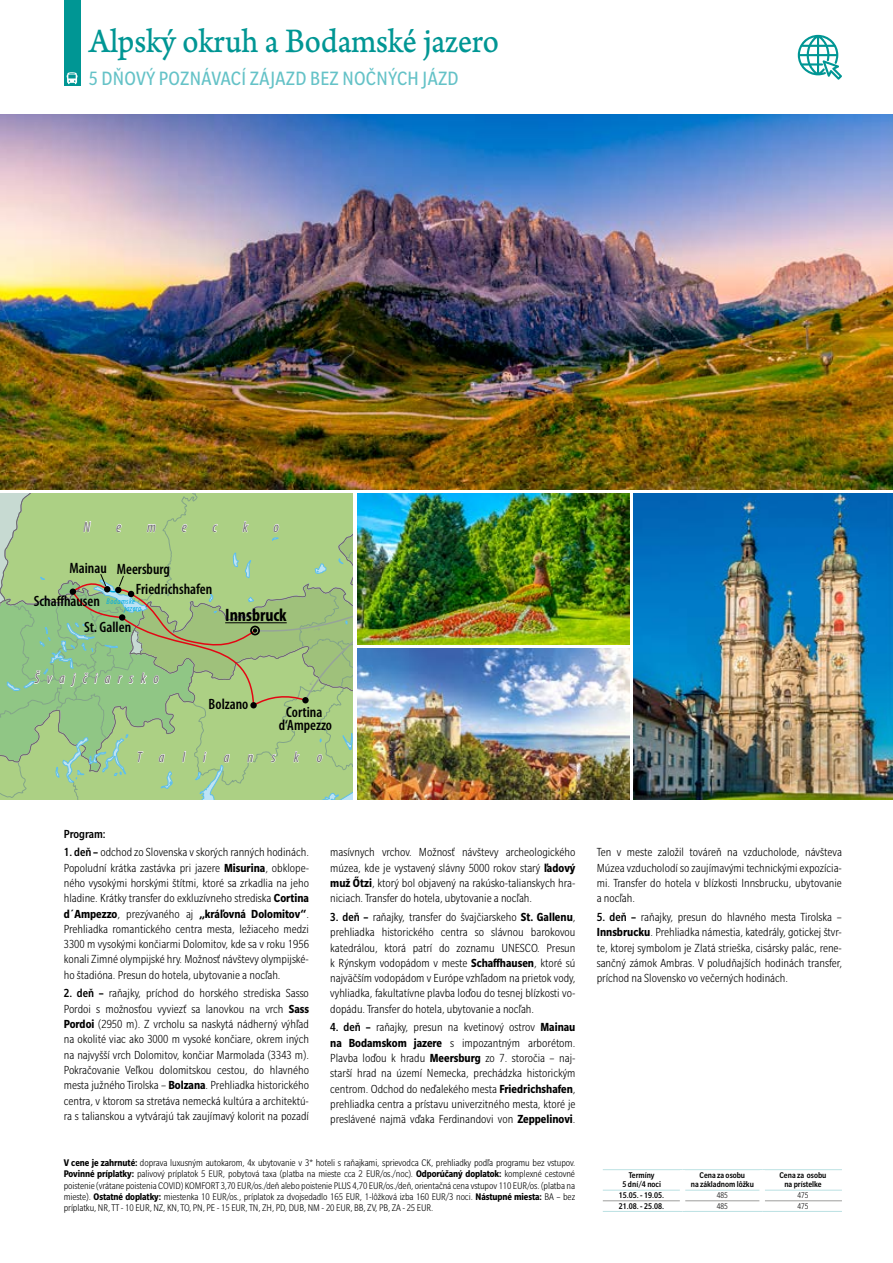
<style>
.page{position:relative;width:893px;height:1263px;background:#fff}
.page>*{position:absolute;margin:0;border:0;box-sizing:border-box;transform-origin:0 0}
.t1{font:36px "Arno Pro Caption";letter-spacing:-.015em;color:#009694;scale:.9 1}
.t2{font:condensed 21px "Slate Pro";letter-spacing:.015em;color:#64c2c7}
.t3{font:700 condensed 18px "Myriad Pro";color:#000}
.t4{font:600 condensed 15px/13.5px "Myriad Pro";color:#000;text-align:center}
.t5{font:italic condensed 15px "Myriad Pro";letter-spacing:.505em;color:#706f6f}
.t6{font:italic condensed 15px "Myriad Pro";letter-spacing:1.2em;color:#706f6f}
.t7{font:300 condensed 12.75px/15.3px "Slate Pro";color:#000;text-align:justify}
.t8{font:500 condensed 12.75px "Slate Pro";color:#000}
.t9{font:300 condensed 10.5px/11.2px "Slate Pro";letter-spacing:-.01em;color:#000;text-align:justify}
.t10{font:500 condensed 9px/9px "Slate Pro";color:#000;text-align:center}
.t11{font:300 condensed 9px "Slate Pro";color:#000}
.t12{font:italic condensed 8.25px/6.8px "Myriad Pro";letter-spacing:.05em;color:#00abe2}
.s1{font-weight:500}
.s2{font-weight:700}
</style>
<div class="page">
<div style="left:64px;top:0;width:16px;height:85px;background:#009694"></div>
<svg style="left:67px;top:72px;width:10px;height:12px"></svg>
<img style="left:634px;top:493px;width:259px;height:306px">
<img style="left:357px;top:493px;width:272px;height:151px">
<img style="left:357px;top:648px;width:272px;height:151px">
<img style="left:0;top:115px;width:893px;height:374px">
<hr style="left:603px;top:1200px;width:77px;height:1px;background:#9d9d9c">
<hr style="left:685px;top:1200px;width:75px;height:1px;background:#9d9d9c">
<hr style="left:765px;top:1200px;width:77px;height:1px;background:#9d9d9c">
<hr style="left:603px;top:1169px;width:79px;height:1px;background:#bee2e4">
<hr style="left:682px;top:1169px;width:80px;height:1px;background:#bee2e4">
<hr style="left:762px;top:1169px;width:80px;height:1px;background:#bee2e4">
<hr style="left:603px;top:1190px;width:77px;height:1px;background:#bee2e4">
<hr style="left:685px;top:1190px;width:75px;height:1px;background:#bee2e4">
<hr style="left:765px;top:1190px;width:77px;height:1px;background:#bee2e4">
<hr style="left:603px;top:1211px;width:79px;height:1px;background:#bee2e4">
<hr style="left:682px;top:1211px;width:80px;height:1px;background:#bee2e4">
<hr style="left:762px;top:1211px;width:80px;height:1px;background:#bee2e4">
<svg style="left:798px;top:35px;width:44px;height:45px"></svg>
<svg style="left:0;top:493px;width:353px;height:306px;background:#a3c885"></svg>
<h1 class="t1" style="left:89px;top:20px;width:457px">Alpský okruh a Bodamské jazero</h1>
<h2 class="t2" style="left:89px;top:68px;width:371px">5 DŇOVÝ POZNÁVACÍ ZÁJAZD BEZ NOČNÝCH JÁZD</h2>
<p class="t5" style="left:84px;top:519px;width:8px">N</p>
<p class="t5" style="left:116px;top:519px;width:7px">e</p>
<p class="t5" style="left:147px;top:519px;width:10px">m</p>
<p class="t5" style="left:182px;top:519px;width:7px">e</p>
<p class="t5" style="left:213px;top:519px;width:6px">c</p>
<p class="t5" style="left:243px;top:519px;width:7px">k</p>
<p class="t5" style="left:273px;top:519px;width:7px">o</p>
<p class="t4" style="left:136px;top:560px;width:78px;line-height:19.2px;text-align:left;text-indent:-66px">Mainau Meersburg<br>Friedrichshafen</p>
<p class="t4" style="left:34px;top:595px;width:68px">Schaffhausen</p>
<p class="t12" style="left:124px;top:598px;width:18px;text-indent:-18px">Bodamské jazero</p>
<p class="t4" style="left:84px;top:621px;width:49px">St. Gallen</p>
<h3 class="t3" style="left:225px;top:605px;width:63px">Innsbruck</h3>
<p class="t5" style="left:34px;top:670px;width:126px">Švajčiarsko</p>
<p class="t4" style="left:209px;top:698px;width:41px">Bolzano</p>
<p class="t4" style="left:279px;top:705px;width:55px">Cortina d‘Ampezzo</p>
<p class="t6" style="left:137px;top:749px;width:187px">Taliansko</p>
<p class="t8" style="left:64px;top:827px;width:44px">Program:</p>
<p class="t7" style="left:64px;top:844px;width:247px"><span class="s1">1. deň –</span> odchod zo Slovenska v skorých ranných hodinách.<br>Popoludní krátka zastávka pri jazere <span class="s2">Misurina</span>, obklope&shy;ného vysokými horskými štítmi, ktoré sa zrkadlia na jeho hladine. Krátky transfer do exkluzívneho strediska <span class="s2">Cortina d´Ampezzo</span>, prezývaného aj <span class="s2">„kráľovná Dolomitov“</span>.<br>Prehliadka romantického centra mesta, ležiaceho medzi 3300 m vysokými končiarmi Dolomitov, kde sa v roku 1956 konali Zimné olympijské hry. Možnosť návštevy olympijské&shy;ho štadióna. Presun do hotela, ubytovanie a nocľah.</p>
<p class="t7" style="left:64px;top:986px;width:247px"><span class="s1">2. deň –</span> raňajky, príchod do horského strediska Sasso Pordoi s možnosťou vyviezť sa lanovkou na vrch <span class="s2">Sass Pordoi</span> (2950 m). Z vrcholu sa naskytá nádherný výhľad na okolité viac ako 3000 m vysoké končiare, okrem iných na najvyšší vrch Dolomitov, končiar Marmolada (3343 m).<br>Pokračovanie Veľkou dolomitskou cestou, do hlavného mesta južného Tirolska – <span class="s2">Bolzana</span>. Prehliadka historického centra, v ktorom sa stretáva nemecká kultúra a architektú&shy;ra s talianskou a vytvárajú tak zaujímavý kolorit na pozadí</p>
<p class="t7" style="left:330px;top:844px;width:247px">masívnych vrchov. Možnosť návštevy archeologického múzea, kde je vystavený slávny 5000 rokov starý <span class="s2">ľadový muž Őtzi</span>, ktorý bol objavený na rakúsko-talianskych hra&shy;niciach. Transfer do hotela, ubytovanie a nocľah.</p>
<p class="t7" style="left:330px;top:909px;width:247px"><span class="s1">3. deň –</span> raňajky, transfer do švajčiarskeho <span class="s2">St. Gallenu</span>, prehliadka historického centra so slávnou barokovou katedrálou, ktorá patrí do zoznamu UNESCO. Presun k Rýnskym vodopádom v meste <span class="s2">Schaffhausen</span>, ktoré sú najväčším vodopádom v Európe vzhľadom na prietok vody, vyhliadka, fakultatívne plavba loďou do tesnej blízkosti vo&shy;dopádu. Transfer do hotela, ubytovanie a nocľah.</p>
<p class="t7" style="left:330px;top:1020px;width:247px"><span class="s1">4. deň –</span> raňajky, presun na kvetinový ostrov <span class="s2">Mainau na Bodamskom jazere</span> s impozantným arborétom.<br>Plavba loďou k hradu <span class="s2">Meersburg</span> zo 7. storočia – naj&shy;starší hrad na území Nemecka, prechádzka historickým centrom. Odchod do neďalekého mesta <span class="s2">Friedrichshafen</span>, prehliadka centra a prístavu univerzitného mesta, ktoré je preslávené najmä vďaka Ferdinandovi von <span class="s2">Zeppelinovi</span>.</p>
<p class="t9" style="left:64px;top:1157px;width:513px"><span class="s2">V cene je zahrnuté:</span> doprava luxusným autokarom, 4x ubytovanie v 3* hoteli s raňajkami, sprievodca CK, prehliadky podľa programu bez vstupov.<br><span class="s2">Povinné príplatky:</span> palivový príplatok 5 EUR, pobytová taxa (platba na mieste cca 2 EUR/os./noc). <span class="s2">Odporúčaný doplatok:</span> komplexné cestovné poistenie (vrátane poistenia COVID) KOMFORT 3,70 EUR/os./deň alebo poistenie PLUS 4,70 EUR/os./deň, orientačná cena vstupov 110 EUR/os. (platba na mieste). <span class="s2">Ostatné doplatky:</span> miestenka 10 EUR/os., príplatok za dvojsedadlo 165 EUR, 1-lôžková izba 160 EUR/3 noci. <span class="s2">Nástupné miesta:</span> BA – bez príplatku, NR, TT - 10 EUR, NZ, KN, TO, PN, PE - 15 EUR, TN, ZH, PD, DUB, NM - 20 EUR, BB, ZV, PB, ZA - 25 EUR.</p>
<p class="t7" style="left:597px;top:844px;width:247px">Ten v meste založil továreň na vzducholode, návšteva Múzea vzducholodí so zaujímavými technickými expozícia&shy;mi. Transfer do hotela v blízkosti Innsbrucku, ubytovanie a nocľah.</p>
<p class="t7" style="left:597px;top:909px;width:247px"><span class="s1">5. deň –</span> raňajky, presun do hlavného mesta Tirolska – <span class="s2">Innsbrucku</span>. Prehliadka námestia, katedrály, gotickej štvr&shy;te, ktorej symbolom je Zlatá strieška, cisársky palác, rene&shy;sančný zámok Ambras. V poludňajších hodinách transfer, príchod na Slovensko vo večerných hodinách.</p>
<p class="t10" style="left:623px;top:1171px;width:40px">Termíny<br>5 dní/4 noci</p>
<p class="t10" style="left:691px;top:1171px;width:65px">Cena za osobu<br>na základnom lôžku</p>
<p class="t10" style="left:779px;top:1171px;width:48px">Cena za osobu na prístelke</p>
<p class="t10" style="left:619px;top:1191px;width:47px">15.05. - 19.05.</p>
<p class="t11" style="left:717px;top:1191px;width:13px">485</p>
<p class="t11" style="left:797px;top:1191px;width:13px">475</p>
<p class="t10" style="left:619px;top:1202px;width:47px">21.08. - 25.08.</p>
<p class="t11" style="left:717px;top:1201px;width:13px">485</p>
<p class="t11" style="left:797px;top:1201px;width:13px">475</p>
</div>
